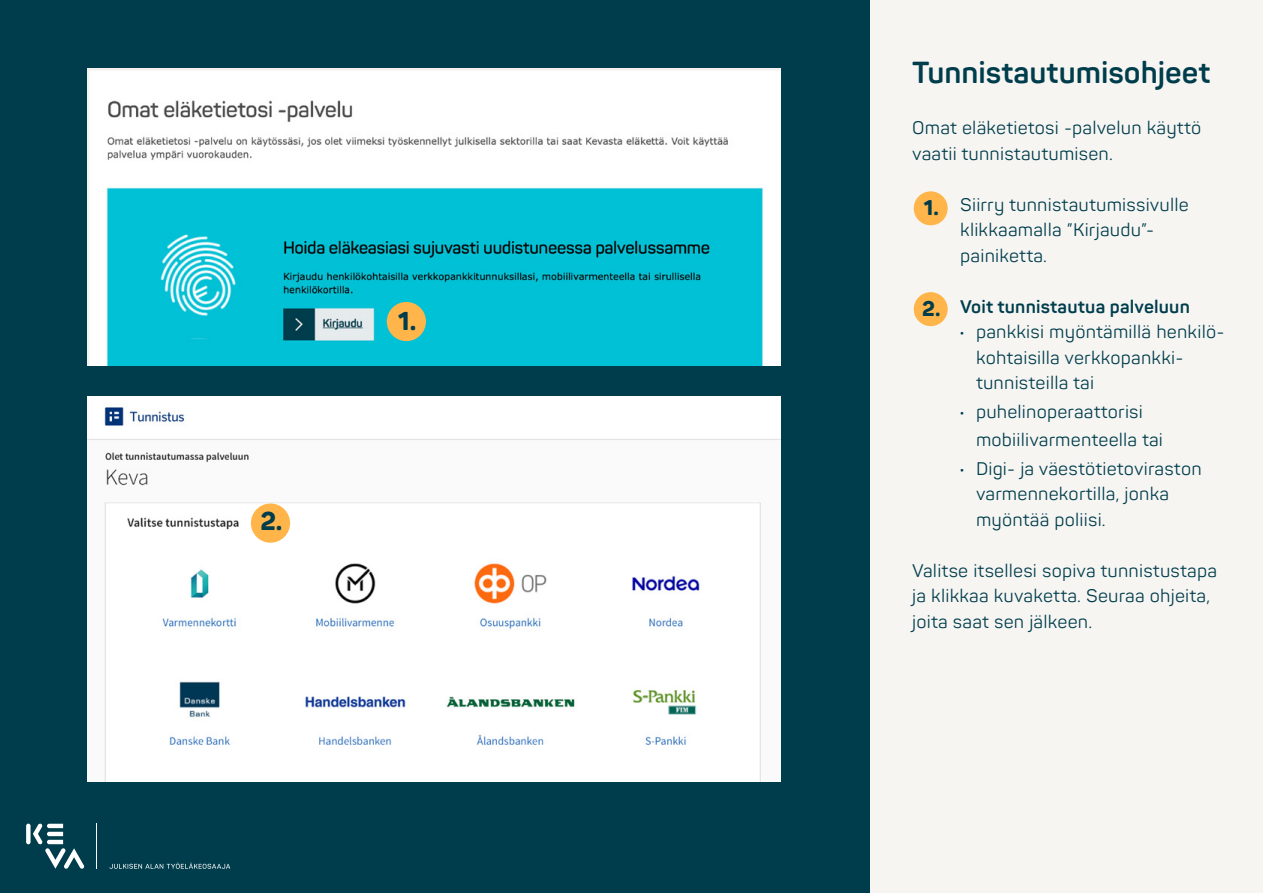
<style>
.page{position:relative;width:1263px;height:893px;background:#fff}
.page>*{position:absolute;margin:0;border:0;box-sizing:border-box;transform-origin:0 0}
.Leipis{font:700 30px "Panton";color:#003d4c}
.numero{font:800 25.5px "Panton";color:#003d4c}
.numero-2{font:800 21px "Panton";color:#003d4c}
.Leipis-2{font:18px/25.5px "Panton";letter-spacing:.01em;color:#003d4c}
.Leipis-3{font:700 18px "Panton";letter-spacing:.01em;color:#003d4c}
</style>
<div class="page">
<div style="left:848px;top:0;width:415px;height:893px;background:#f6f5f2"></div>
<div style="left:0;top:0;width:869px;height:893px;background:#003d4c"></div>
<svg style="left:26px;top:823px;width:58px;height:46px"></svg>
<svg style="left:109px;top:863px;width:121px;height:6px"></svg>
<hr style="left:97px;top:824px;width:1px;height:45px;background:#fff">
<img style="left:87px;top:68px;width:693px;height:298px">
<div style="left:87px;top:397px;width:693px;height:385px;background:#fff"></div>
<div style="left:914px;top:191px;width:34px;height:34px;background:#ffb549;border-radius:50%"></div>
<div style="left:914px;top:292px;width:34px;height:34px;background:#ffb549;border-radius:50%"></div>
<div style="left:251px;top:503px;width:39px;height:40px;background:#ffb549;border-radius:50%"></div>
<div style="left:387px;top:302px;width:39px;height:39px;background:#ffb549;border-radius:50%"></div>
<p class="numero" style="left:260px;top:505px;width:24px">2.</p>
<p class="numero" style="left:398px;top:305px;width:20px">1.</p>
<p class="Leipis" style="left:912px;top:54px;width:300px">Tunnistautumisohjeet</p>
<p class="Leipis-2" style="left:912px;top:115px;width:291px">Omat eläketietosi -palvelun käyttö vaatii tunnistautumisen.</p>
<p class="Leipis-2" style="left:960px;top:192px;width:230px">Siirry tunnistautumissivulle klikkaamalla ”Kirjaudu”- painiketta.</p>
<p class="Leipis-3" style="left:960px;top:295px;width:231px">Voit tunnistautua palveluun</p>
<p class="Leipis-2" style="left:976px;top:319px;width:250px;text-indent:-17px">• pankkisi myöntämillä henkilö&shy;kohtaisilla verkkopankki&shy;tunnisteilla tai</p>
<p class="Leipis-2" style="left:976px;top:397px;width:189px;line-height:28.5px;text-indent:-17px">• puhelinoperaattorisi mobiilivarmenteella tai</p>
<p class="Leipis-2" style="left:976px;top:456px;width:227px;text-indent:-17px">• Digi- ja väestötietoviraston varmennekortilla, jonka myöntää poliisi.</p>
<p class="Leipis-2" style="left:912px;top:558px;width:306px">Valitse itsellesi sopiva tunnistustapa ja klikkaa kuvaketta. Seuraa ohjeita, joita saat sen jälkeen.</p>
<p class="numero-2" style="left:924px;top:194px;width:16px">1.</p>
<p class="numero-2" style="left:922px;top:295px;width:20px">2.</p>
</div>
